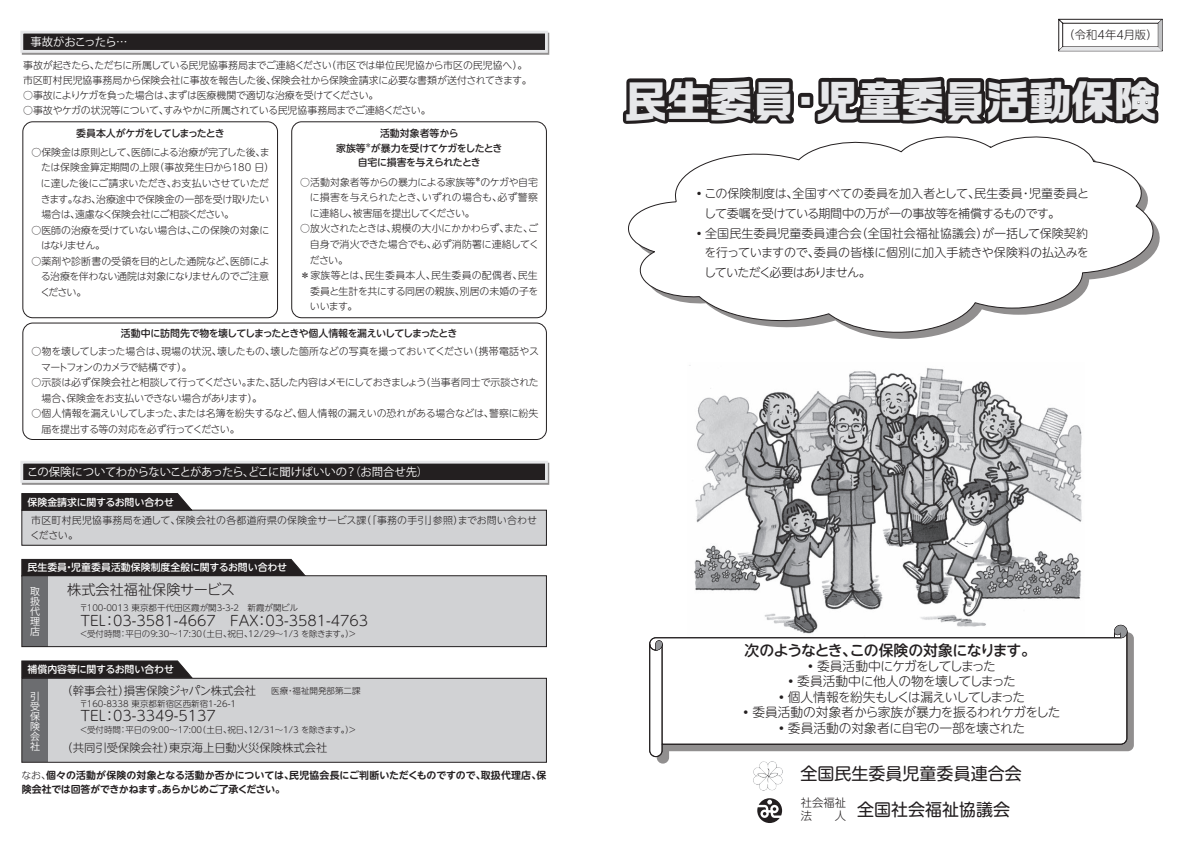
<style>
.page{position:relative;width:1191px;height:842px;background:#fff}
.page>*{position:absolute;margin:0;border:0;box-sizing:border-box;transform-origin:0 0}
.t1{font:700 42.5px "Ro G San Srf Std";color:#e6e7e9}
.t2{font:17px "UD Shin M Go Pro";color:#231f20}
.t3{font:500 14.9px "UD Shin M Go Pro";letter-spacing:-.05em;color:#231f20}
.t4{font:300 14.2px "UD Shin M Go Pro";color:#231f20}
.t5{font:300 12.8px "UD Shin M Go Pro";letter-spacing:-.045em;color:#231f20}
.t6{font:300 12.8px "UD Shin M Go Pro";letter-spacing:-.02em;color:#231f20}
.t7{font:300 12.8px "UD Shin M Go Pro";letter-spacing:-.01em;color:#231f20}
.t8{font:300 12.8px "UD Shin M Go Pro";letter-spacing:-.07em;color:#231f20}
.t9{font:300 12px/19.8px "UD Shin M Go Pro";letter-spacing:-.025em;color:#231f20}
.t10{font:300 11.3px/13.6px "UD Shin M Go Pro";color:#231f20}
.t11{font:11.3px "Koz Go Pro";letter-spacing:-.015em;color:#fff}
.t12{font:11.3px "Koz Go Pro";letter-spacing:-.05em;color:#fff}
.t13{font:300 9.9px/15.6px "UD Shin M Go Pro";letter-spacing:-.025em;color:#231f20}
.t14{font:700 9.9px/14.2px "UD Shin M Go Pro De";letter-spacing:-.005em;color:#231f20}
.t15{font:500 9.9px/14.7px "UD Shin M Go Pro";letter-spacing:-.05em;color:#231f20;text-align:center}
.t16{font:300 9.9px/14.2px "UD Shin M Go Pro";letter-spacing:.015em;color:#231f20}
.t17{font:500 9.9px "UD Shin M Go Pro";letter-spacing:-.005em;color:#fff}
.t18{font:300 9.9px "UD Shin M Go Pro";letter-spacing:.025em;color:#231f20}
.t19{font:300 9.9px "UD Shin M Go Pro";letter-spacing:-.005em;color:#231f20}
.t20{font:500 9.9px "UD Shin M Go Pro";letter-spacing:-.07em;color:#231f20}
.t21{font:9.9px/9.9px "Koz Go Pro";color:#fff;text-align:justify}
.t22{font:300 8.5px "UD Shin M Go Pro";color:#231f20}
.s1{font-size:8.5px}
.s2{font-family:"UD Shin M Go Pro";font-weight:300}
</style>
<div class="page">
<div style="left:22px;top:510px;width:524px;height:35px;background:#d1d2d4"></div>
<div style="left:21px;top:510px;width:526px;height:36px;border:1px solid #231f20"></div>
<svg style="left:21px;top:660px;width:172px;height:18px;background:#322f30"></svg>
<div style="left:22px;top:678px;width:524px;height:84px;background:#d1d2d4"></div>
<div style="left:22px;top:678px;width:25px;height:84px;background:#6c6d70"></div>
<div style="left:21px;top:559px;width:284px;height:16px;background:#231f20"></div>
<div style="left:22px;top:576px;width:524px;height:71px;background:#d1d2d4"></div>
<div style="left:22px;top:576px;width:25px;height:71px;background:#6c6d70"></div>
<div style="left:22px;top:32px;width:524px;height:19px;background:#231f20"></div>
<div style="left:20px;top:31px;width:528px;height:22px;border:3px solid #e6e7e9"></div>
<div style="left:22px;top:462px;width:524px;height:19px;background:#231f20"></div>
<div style="left:20px;top:461px;width:528px;height:22px;border:3px solid #e6e7e9"></div>
<svg style="left:656px;top:632px;width:477px;height:132px"></svg>
<svg style="left:622px;top:76px;width:537px;height:48px;background:#454142"></svg>
<svg style="left:757px;top:798px;width:25px;height:25px"></svg>
<img style="left:689px;top:365px;width:393px;height:260px">
<svg style="left:628px;top:136px;width:532px;height:201px"></svg>
<svg style="left:1058px;top:18px;width:105px;height:34px"></svg>
<svg style="left:649px;top:627px;width:478px;height:130px"></svg>
<svg style="left:656px;top:625px;width:470px;height:25px"></svg>
<img style="left:751px;top:760px;width:32px;height:31px">
<div style="left:22px;top:323px;width:525px;height:117px;border:1px solid #231f20;border-radius:10px"></div>
<div style="left:22px;top:121px;width:256px;height:197px;border:1px solid #231f20;border-radius:10px"></div>
<div style="left:291px;top:121px;width:256px;height:197px;border:1px solid #231f20;border-radius:10px"></div>
<svg style="left:21px;top:493px;width:172px;height:18px;background:#2e2a2b"></svg>
<div style="left:21px;top:678px;width:526px;height:85px;border:1px solid #231f20"></div>
<div style="left:21px;top:575px;width:526px;height:72px;border:1px solid #231f20"></div>
<p class="t12" style="left:30px;top:34px;width:99px">事故がおこったら…</p>
<p class="t13" style="left:23px;top:58px;width:510px;line-height:14.7px">事故が起きたら、ただちに所属している民児協事務局までご連絡ください（市区では単位民児協から市区の民児協へ）。市区町村民児協事務局から保険会社に事故を報告した後、保険会社から保険金請求に必要な書類が送付されてきます。</p>
<p class="t13" style="left:23px;top:87px;width:357px">○事故によりケガを負った場合は、まずは医療機関で適切な治療を受けてください。</p>
<p class="t13" style="left:23px;top:102px;width:409px">○事故やケガの状況等について、すみやかに所属されている民児協事務局までご連絡ください。</p>
<p class="t13" style="left:41px;top:144px;width:235px;text-indent:-9px">○保険金は原則として、医師による治療が完了した後、または保険金算定期間の上限（事故発生日から180 日）に達した後にご請求いただき、お支払いさせていただきます。なお、治療途中で保険金の一部を受け取りたい場合は、遠慮なく保険会社にご相談ください。</p>
<p class="t13" style="left:41px;top:222px;width:230px;text-indent:-10px">○医師の治療を受けていない場合は、この保険の対象にはなりません。</p>
<p class="t13" style="left:40px;top:253px;width:230px;text-align:justify;text-indent:-9px">○薬剤や診断書の受領を目的とした通院など、医師による治療を伴わない通院は対象になりませんのでご注意ください。</p>
<p class="t20" style="left:76px;top:125px;width:150px">委員本人がケガをしてしまったとき</p>
<p class="t15" style="left:336px;top:125px;width:168px">活動対象者等から<br>家族等<sup>＊</sup>が暴力を受けてケガをしたとき自宅に損害を与えられたとき</p>
<p class="t13" style="left:310px;top:173px;width:229px;text-align:justify;text-indent:-10px">○活動対象者等からの暴力による家族等<sup>＊</sup>のケガや自宅に損害を与えられたとき、いずれの場合も、必ず警察に連絡し、被害届を提出してください。</p>
<p class="t13" style="left:300px;top:220px;width:239px">○放火されたときは、規模の大小にかかわらず、また、ご</p>
<p class="t13" style="left:310px;top:236px;width:231px">自身で消火できた場合でも、必ず消防署に連絡してく</p>
<p class="t13" style="left:310px;top:251px;width:40px">ださい。</p>
<p class="t18" style="left:300px;top:267px;width:239px">＊家族等とは、民生委員本人、民生委員の配偶者、民生</p>
<p class="t19" style="left:310px;top:283px;width:230px">委員と生計を共にする同居の親族、別居の未婚の子を</p>
<p class="t13" style="left:310px;top:298px;width:49px">いいます。</p>
<p class="t15" style="left:121px;top:326px;width:338px">活動中に訪問先で物を壊してしまったときや個人情報を漏えいしてしまったとき</p>
<p class="t13" style="left:41px;top:343px;width:499px;text-indent:-10px">○物を壊してしまった場合は、現場の状況、壊したもの、壊した箇所などの写真を撮っておいてください（携帯電話やスマートフォンのカメラで結構です）。</p>
<p class="t13" style="left:42px;top:374px;width:499px;text-indent:-10px">○示談は必ず保険会社と相談して行ってください。また、話した内容はメモにしておきましょう（当事者同士で示談された場合、保険金をお支払いできない場合があります）。</p>
<p class="t13" style="left:42px;top:405px;width:498px;text-indent:-10px">○個人情報を漏えいしてしまった、または名簿を紛失するなど、個人情報の漏えいの恐れがある場合などは、警察に紛失届を提出する等の対応を必ず行ってください。</p>
<p class="t11" style="left:27px;top:465px;width:403px">この保険についてわからないことがあったら、どこに聞けばいいの？（お問合せ先）</p>
<p class="t17" style="left:27px;top:494px;width:148px">保険金請求に関するお問い合わせ</p>
<p class="t16" style="left:30px;top:513px;width:508px">市区町村民児協事務局を通して、保険会社の各都道府県の保険金サービス課（「事務の手引」参照）までお問い合わせください。</p>
<p class="t17" style="left:27px;top:559px;width:261px">民生委員・児童委員活動保険制度全般に関するお問い合わせ</p>
<p class="t21" style="left:30px;top:587px;width:11px">取扱代理店</p>
<h3 class="t4" style="left:67px;top:578px;width:169px">株式会社福祉保険サービス</h3>
<p class="t22" style="left:79px;top:601px;width:220px">〒100-0013 東京都千代田区霞が関3-3-2　新霞が関ビル</p>
<h3 class="t4" style="left:81px;top:609px;width:289px">TEL：03-3581-4667　FAX：03-3581-4763</h3>
<p class="t22" style="left:80px;top:627px;width:279px">＜受付時間：平日の9:30～17:30（土日、祝日、12/29～1/3 を除きます。）＞</p>
<p class="t17" style="left:27px;top:661px;width:148px">補償内容等に関するお問い合わせ</p>
<p class="t21" style="left:30px;top:691px;width:11px">引受保険会社</p>
<p class="t10" style="left:61px;top:683px;width:301px">（幹事会社）損害保険ジャパン株式会社　 <span class="s1">医療・福祉開発部第二課</span></p>
<p class="t22" style="left:79px;top:697px;width:158px">〒160-8338 東京都新宿区西新宿1-26-1</p>
<h3 class="t4" style="left:81px;top:704px;width:137px">TEL：03-3349-5137</h3>
<p class="t22" style="left:80px;top:722px;width:279px">＜受付時間：平日の9:00～17:00（土日、祝日、12/31～1/3 を除きます。）＞</p>
<p class="t10" style="left:61px;top:740px;width:267px">（共同引受保険会社）東京海上日動火災保険株式会社</p>
<p class="t14" style="left:22px;top:767px;width:526px"><span class="s2">なお、</span>個々の活動が保険の対象となる活動か否かについては、民児協会長にご判断いただくものですので、取扱代理店、保険会社では回答ができかねます。あらかじめご了承ください。</p>
<p class="t10" style="left:1063px;top:27px;width:95px">（令和4年4月版）</p>
<h1 class="t1" style="left:625px;top:71px;width:533px">民生委員・児童委員活動保険</h1>
<p class="t9" style="left:704px;top:183px;width:386px;text-indent:-11px">•この保険制度は、全国すべての委員を加入者として、民生委員・児童委員として委嘱を受けている期間中の万が一の事故等を補償するものです。</p>
<p class="t9" style="left:704px;top:222px;width:386px;text-align:justify;text-indent:-11px">•全国民生委員児童委員連合会（全国社会福祉協議会）が一括して保険契約を行っていますので、委員の皆様に個別に加入手続きや保険料の払込みをしていただく必要はありません。</p>
<h3 class="t3" style="left:744px;top:638px;width:293px">次のようなとき、この保険の対象になります。</h3>
<p class="t8" style="left:804px;top:655px;width:193px">•委員活動中にケガをしてしまった</p>
<p class="t5" style="left:784px;top:671px;width:233px">•委員活動中に他人の物を壊してしまった</p>
<p class="t5" style="left:775px;top:687px;width:252px">•個人情報を紛失もしくは漏えいしてしまった</p>
<p class="t6" style="left:739px;top:702px;width:322px">•委員活動の対象者から家族が暴力を振るわれケガをした</p>
<p class="t7" style="left:775px;top:718px;width:251px">•委員活動の対象者に自宅の一部を壊された</p>
<h2 class="t2" style="left:800px;top:760px;width:223px">全国民生委員児童委員連合会</h2>
<p class="t10" style="left:800px;top:795px;width:47px">社会福祉法　　人</p>
<h2 class="t2" style="left:857px;top:795px;width:155px">全国社会福祉協議会</h2>
</div>
